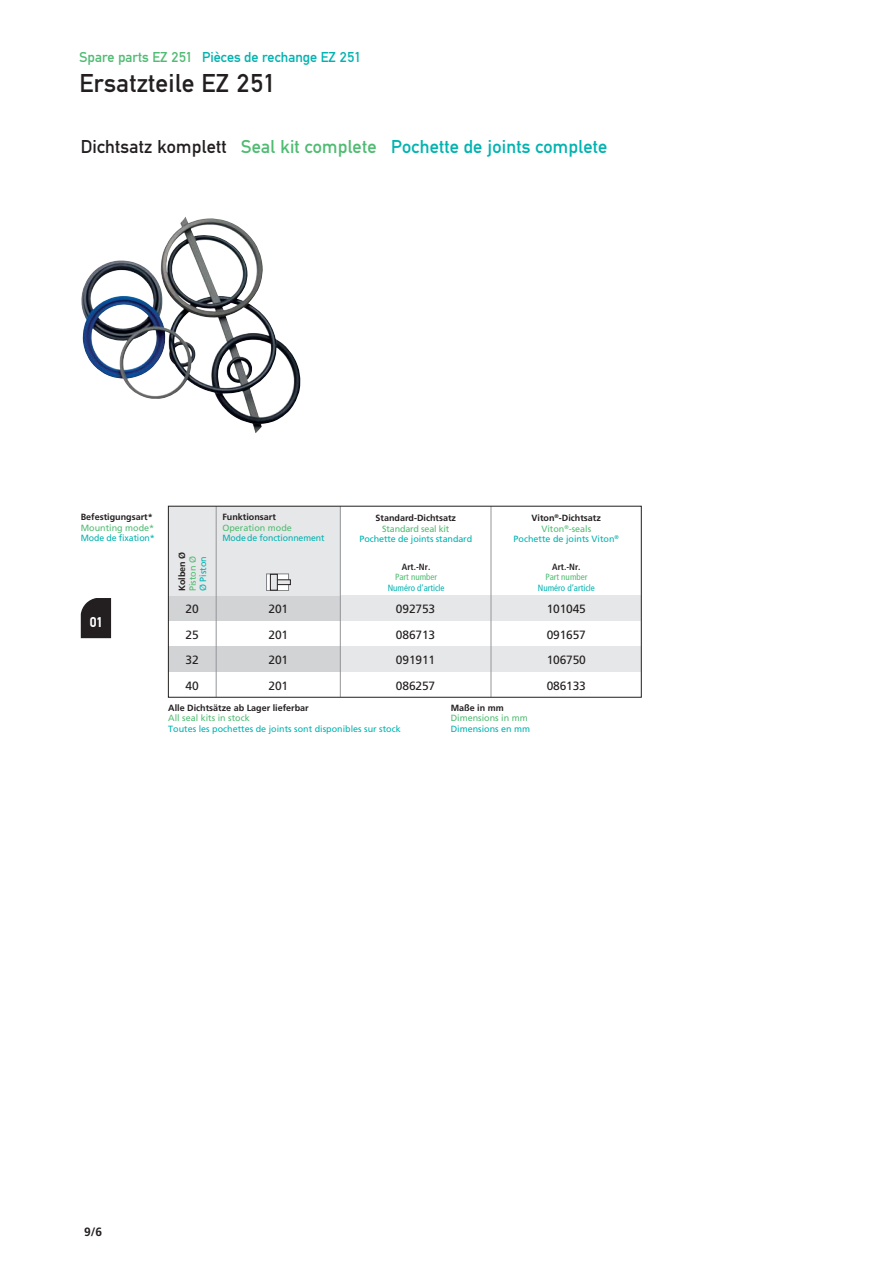
<style>
.page{position:relative;width:893px;height:1263px;background:#fff}
.page>*{position:absolute;margin:0;border:0;box-sizing:border-box;transform-origin:0 0}
.t1{font:27px "DIN Mittel EF";letter-spacing:.01em;color:#231f20}
.t2{font:19.5px "DIN Mittel EF";letter-spacing:.01em;color:#00b3b0}
.t3{font:15px "DIN Mittel EF";color:#00b3b0}
.t4{font:700 15px "DIN Mittel EF";color:#fff}
.t5{font:12px/25.5px "Frutiger";letter-spacing:-.015em;color:#231f20;text-align:justify}
.t6{font:700 12px "Frutiger";color:#231f20}
.t7{font:9px/10.5px "Frutiger";color:#00b3b0;text-align:center}
.t8{font:700 9px "Frutiger";color:#231f20}
.t9{font:9px "Frutiger";color:#50bb72}
.t10{font:condensed 9px "Frutiger";color:#00b3b0}
.t11{font:condensed 9px "Frutiger";color:#50bb72}
.t12{font:700 condensed 9px "Frutiger";color:#231f20}
.t13{font:9px "Frutiger";letter-spacing:-.02em;color:#50bb72}
.s1{color:#50bb72}
.s2{color:#231f20}
.s3{font-weight:700;color:#231f20}
</style>
<div class="page">
<img style="left:81px;top:217px;width:220px;height:216px">
<svg style="left:81px;top:598px;width:30px;height:40px"></svg>
<div style="left:340px;top:595px;width:301px;height:26px;background:#e6e7e8"></div>
<div style="left:340px;top:646px;width:301px;height:26px;background:#e6e7e8"></div>
<div style="left:168px;top:595px;width:172px;height:26px;background:#d1d3d4"></div>
<div style="left:168px;top:646px;width:172px;height:26px;background:#d1d3d4"></div>
<div style="left:168px;top:506px;width:172px;height:89px;background:#e6e7e8"></div>
<hr style="left:216px;top:506px;width:1px;height:191px;background:#939598">
<hr style="left:491px;top:506px;width:1px;height:191px;background:#939598">
<svg style="left:266px;top:574px;width:23px;height:17px"></svg>
<div style="left:270px;top:574px;width:8px;height:16px;border:1px solid #231f20"></div>
<div style="left:277px;top:580px;width:14px;height:5px;border:1px solid #231f20"></div>
<hr style="left:340px;top:506px;width:1px;height:191px;background:#939598">
<h3 class="t3" style="left:80px;top:52px;width:282px"><span class="s1">Spare parts EZ 251</span> Pièces de rechange EZ 251</h3>
<h1 class="t1" style="left:80px;top:73px;width:195px">Ersatzteile EZ 251</h1>
<h2 class="t2" style="left:81px;top:139px;width:528px"><span class="s2">Dichtsatz komplett</span> <span class="s1">Seal kit complete</span> Pochette de joints complete</h2>
<p class="t8" style="left:81px;top:514px;width:74px">Befestigungsart*</p>
<p class="t9" style="left:81px;top:524px;width:75px">Mounting mode*</p>
<p class="t7" style="left:81px;top:534px;width:76px">Mode de fixation*</p>
<h3 class="t4" style="left:90px;top:617px;width:15px">01</h3>
<p class="t8" style="left:178px;top:591px;width:41px;rotate:-90deg">Kolben Ø</p>
<p class="t9" style="left:189px;top:591px;width:37px;rotate:-90deg">Piston Ø</p>
<p class="t7" style="left:198px;top:591px;width:37px;rotate:-90deg">Ø Piston</p>
<p class="t8" style="left:222px;top:513px;width:55px">Funktionsart</p>
<p class="t9" style="left:222px;top:524px;width:71px">Operation mode</p>
<p class="t7" style="left:222px;top:533px;width:104px">Mode de fonctionnement</p>
<h3 class="t5" style="left:186px;top:597px;width:15px">20<br>25<br>32<br>40</h3>
<h3 class="t5" style="left:269px;top:597px;width:21px">201<br>201<br>201<br>201</h3>
<p class="t8" style="left:376px;top:514px;width:82px">Standard-Dichtsatz</p>
<p class="t13" style="left:382px;top:525px;width:69px">Standard seal kit</p>
<p class="t7" style="left:360px;top:534px;width:114px">Pochette de joints standard</p>
<p class="t12" style="left:402px;top:563px;width:30px">Art.-Nr.</p>
<p class="t11" style="left:395px;top:573px;width:44px">Part number</p>
<p class="t10" style="left:388px;top:584px;width:58px">Numéro d‘article</p>
<p class="t7" style="left:514px;top:513px;width:107px"><span class="s3">Viton</span><sup>®</sup><span class="s3">-Dichtsatz<br></span><span class="s1">Viton</span><sup>®</sup><span class="s1">-seals<br></span>Pochette de joints Viton<sup>®</sup></p>
<p class="t12" style="left:552px;top:563px;width:30px">Art.-Nr.</p>
<p class="t11" style="left:545px;top:573px;width:44px">Part number</p>
<p class="t10" style="left:538px;top:584px;width:58px">Numéro d‘article</p>
<h3 class="t5" style="left:396px;top:597px;width:41px">092753<br>086713<br>091911<br>086257</h3>
<h3 class="t5" style="left:547px;top:597px;width:41px">101045<br>091657<br>106750<br>086133</h3>
<p class="t8" style="left:168px;top:704px;width:142px">Alle Dichtsätze ab Lager lieferbar</p>
<p class="t9" style="left:168px;top:714px;width:83px">All seal kits in stock</p>
<p class="t7" style="left:168px;top:724px;width:234px">Toutes les pochettes de joints sont disponibles sur stock</p>
<p class="t8" style="left:451px;top:704px;width:55px">Maße in mm</p>
<p class="t9" style="left:451px;top:714px;width:79px">Dimensions in mm</p>
<p class="t7" style="left:451px;top:724px;width:81px">Dimensions en mm</p>
<h3 class="t6" style="left:84px;top:1227px;width:20px">9/6</h3>
</div>
